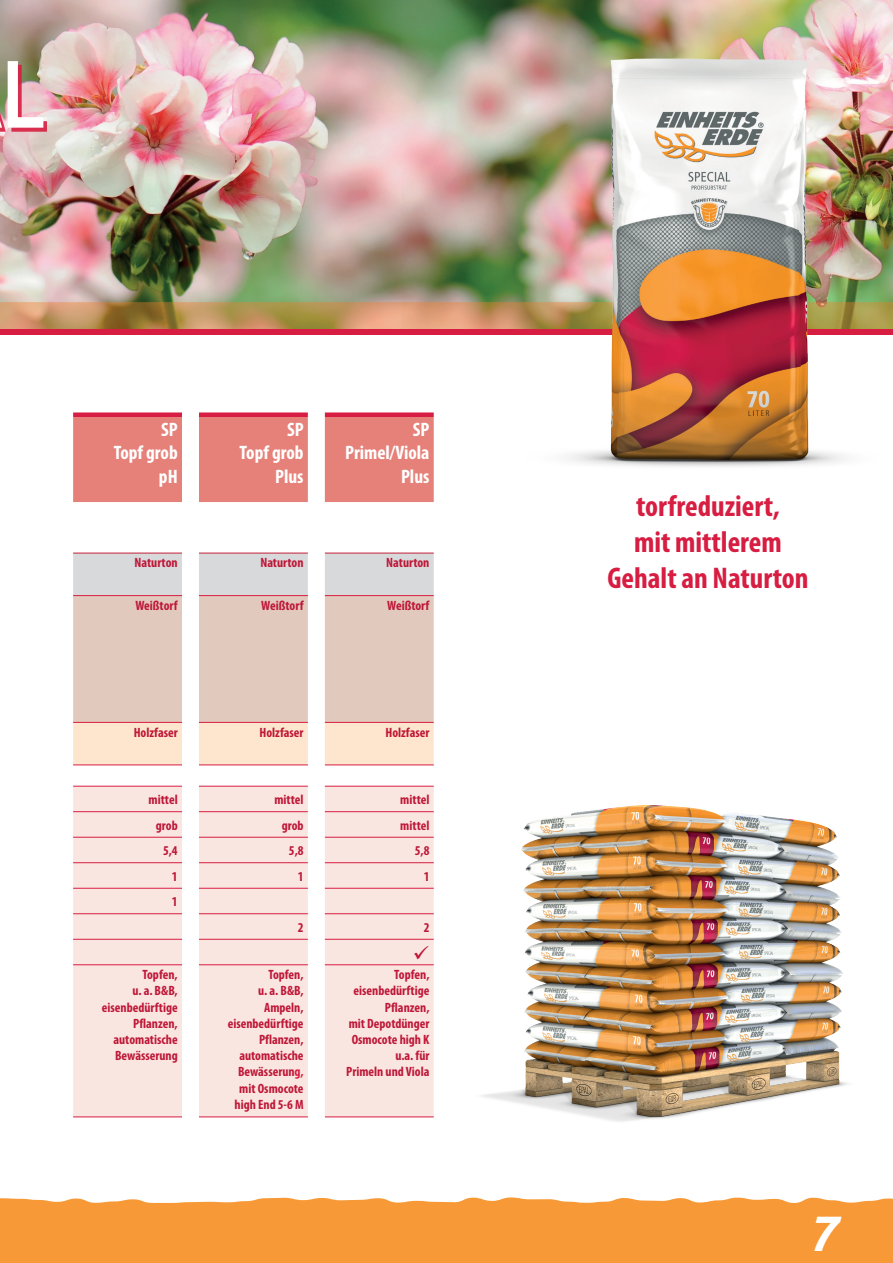
<style>
.page{position:relative;width:893px;height:1263px;background:#fff}
.page>*{position:absolute;margin:0;border:0;box-sizing:border-box;transform-origin:0 0}
.t1{font:500 96px "Ubuntu";color:#fff;scale:.85 1}
.t2{font:italic 700 49.95px "Ubuntu";color:#fff}
.t3{font:700 condensed 30px/36px "Myriad Pro";color:#d71d41;text-align:center}
.t4{font:700 condensed 19.5px/23.4px "Myriad Pro";color:#fff;text-align:right}
.t5{font:700 condensed 13.5px/16.2px "Myriad Pro";color:#be1737;text-align:right}
.s1{color:#d71d41}
</style>
<div class="page">
<div style="left:0;top:1197px;width:893px;height:66px;background:#f79936"></div>
<img style="left:0;top:0;width:893px;height:175px">
<img style="left:0;top:175px;width:525px;height:155px">
<div style="left:0;top:330px;width:893px;height:5px;background:#d71d41"></div>
<div style="left:0;top:63px;width:47px;height:70px;background:#d71d41;opacity:.9"></div>
<svg style="left:73px;top:596px;width:361px;height:126px;background:#e4cdc3"></svg>
<svg style="left:73px;top:722px;width:361px;height:43px;background:#fde5d0"></svg>
<svg style="left:73px;top:786px;width:361px;height:331px;background:#fae7e2"></svg>
<svg style="left:73px;top:412px;width:361px;height:90px;background:#e68983"></svg>
<svg style="left:73px;top:553px;width:361px;height:43px;background:#dbdcde"></svg>
<hr style="left:73px;top:595px;width:109px;height:1px;background:#d71d41">
<hr style="left:199px;top:595px;width:109px;height:1px;background:#d71d41">
<hr style="left:325px;top:595px;width:109px;height:1px;background:#d71d41">
<hr style="left:73px;top:722px;width:109px;height:1px;background:#d71d41">
<hr style="left:199px;top:722px;width:109px;height:1px;background:#d71d41">
<hr style="left:325px;top:722px;width:109px;height:1px;background:#d71d41">
<hr style="left:73px;top:765px;width:109px;height:1px;background:#d71d41">
<hr style="left:199px;top:765px;width:109px;height:1px;background:#d71d41">
<hr style="left:325px;top:765px;width:109px;height:1px;background:#d71d41">
<hr style="left:73px;top:786px;width:109px;height:1px;background:#d71d41">
<hr style="left:199px;top:786px;width:109px;height:1px;background:#d71d41">
<hr style="left:325px;top:786px;width:109px;height:1px;background:#d71d41">
<hr style="left:73px;top:862px;width:109px;height:1px;background:#d71d41">
<hr style="left:199px;top:862px;width:109px;height:1px;background:#d71d41">
<hr style="left:325px;top:862px;width:109px;height:1px;background:#d71d41">
<hr style="left:73px;top:888px;width:109px;height:1px;background:#d71d41">
<hr style="left:199px;top:888px;width:109px;height:1px;background:#d71d41">
<hr style="left:325px;top:888px;width:109px;height:1px;background:#d71d41">
<hr style="left:73px;top:913px;width:109px;height:1px;background:#d71d41">
<hr style="left:199px;top:913px;width:109px;height:1px;background:#d71d41">
<hr style="left:325px;top:913px;width:109px;height:1px;background:#d71d41">
<hr style="left:73px;top:939px;width:109px;height:1px;background:#d71d41">
<hr style="left:199px;top:939px;width:109px;height:1px;background:#d71d41">
<hr style="left:325px;top:939px;width:109px;height:1px;background:#d71d41">
<hr style="left:73px;top:811px;width:109px;height:1px;background:#d71d41">
<hr style="left:199px;top:811px;width:109px;height:1px;background:#d71d41">
<hr style="left:325px;top:811px;width:109px;height:1px;background:#d71d41">
<hr style="left:73px;top:837px;width:109px;height:1px;background:#d71d41">
<hr style="left:73px;top:964px;width:109px;height:1px;background:#d71d41">
<hr style="left:73px;top:1117px;width:109px;height:1px;background:#d71d41">
<hr style="left:199px;top:837px;width:109px;height:1px;background:#d71d41">
<hr style="left:325px;top:837px;width:109px;height:1px;background:#d71d41">
<hr style="left:199px;top:964px;width:109px;height:1px;background:#d71d41">
<hr style="left:325px;top:964px;width:109px;height:1px;background:#d71d41">
<hr style="left:199px;top:1117px;width:109px;height:1px;background:#d71d41">
<hr style="left:325px;top:1117px;width:109px;height:1px;background:#d71d41">
<hr style="left:73px;top:553px;width:109px;height:1px;background:#c31f39">
<hr style="left:199px;top:553px;width:109px;height:1px;background:#c31f39">
<hr style="left:325px;top:553px;width:109px;height:1px;background:#c31f39">
<img style="left:525px;top:47px;width:368px;height:420px">
<img style="left:482px;top:805px;width:366px;height:317px">
<svg style="left:414px;top:945px;width:15px;height:14px"></svg>
<h1 class="t1" style="left:1px;top:33px;width:53px">L</h1>
<h3 class="t4" style="left:114px;top:418px;width:66px">SP<br>Topf grob pH</h3>
<h3 class="t4" style="left:240px;top:418px;width:66px">SP<br>Topf grob<br>Plus</h3>
<h3 class="t4" style="left:345px;top:418px;width:86px">SP<br>Primel/Viola<br>Plus</h3>
<p class="t5" style="left:135px;top:555px;width:45px">Naturton</p>
<p class="t5" style="left:260px;top:555px;width:45px">Naturton</p>
<p class="t5" style="left:386px;top:555px;width:45px">Naturton</p>
<p class="t5" style="left:135px;top:598px;width:44px">Weißtorf</p>
<p class="t5" style="left:261px;top:598px;width:44px">Weißtorf</p>
<p class="t5" style="left:387px;top:598px;width:44px">Weißtorf</p>
<p class="t5" style="left:134px;top:724px;width:46px">Holzfaser</p>
<p class="t5" style="left:260px;top:724px;width:46px">Holzfaser</p>
<p class="t5" style="left:385px;top:724px;width:46px">Holzfaser</p>
<p class="t5" style="left:149px;top:792px;width:31px">mittel</p>
<p class="t5" style="left:274px;top:792px;width:31px">mittel</p>
<p class="t5" style="left:400px;top:792px;width:31px">mittel</p>
<p class="t5" style="left:156px;top:817px;width:23px">grob</p>
<p class="t5" style="left:282px;top:817px;width:23px">grob</p>
<p class="t5" style="left:400px;top:817px;width:31px">mittel</p>
<p class="t5" style="left:163px;top:843px;width:16px">5,4</p>
<p class="t5" style="left:289px;top:843px;width:16px">5,8</p>
<p class="t5" style="left:415px;top:843px;width:16px">5,8</p>
<p class="t5" style="left:172px;top:868px;width:7px">1</p>
<p class="t5" style="left:298px;top:868px;width:7px">1</p>
<p class="t5" style="left:424px;top:868px;width:7px">1</p>
<p class="t5" style="left:172px;top:894px;width:7px">1</p>
<p class="t5" style="left:298px;top:919px;width:7px">2</p>
<p class="t5" style="left:424px;top:919px;width:7px">2</p>
<p class="t5" style="left:102px;top:967px;width:77px">Topfen,<br>u. a. B&amp;B, eisenbedürftige<br>Pflanzen, automatische<br>Bewässerung</p>
<p class="t5" style="left:228px;top:967px;width:77px">Topfen,<br>u. a. B&amp;B,<br>Ampeln, eisenbedürftige<br>Pflanzen, automatische<br>Bewässerun<span class="s1">g, </span>mit Osmocote high End 5-6 M</p>
<p class="t5" style="left:346px;top:967px;width:85px">Topfen, eisenbedürftige<br>Pflanzen,<br>mit Depotdünger<br>Osmocote high K u.a. für<br>Primeln und Viola</p>
<h3 class="t3" style="left:607px;top:488px;width:203px">torfreduziert,<br>mit mittlerem<br>Gehalt an Naturton</h3>
<h2 class="t2" style="left:808px;top:1202px;width:30px">7</h2>
</div>
